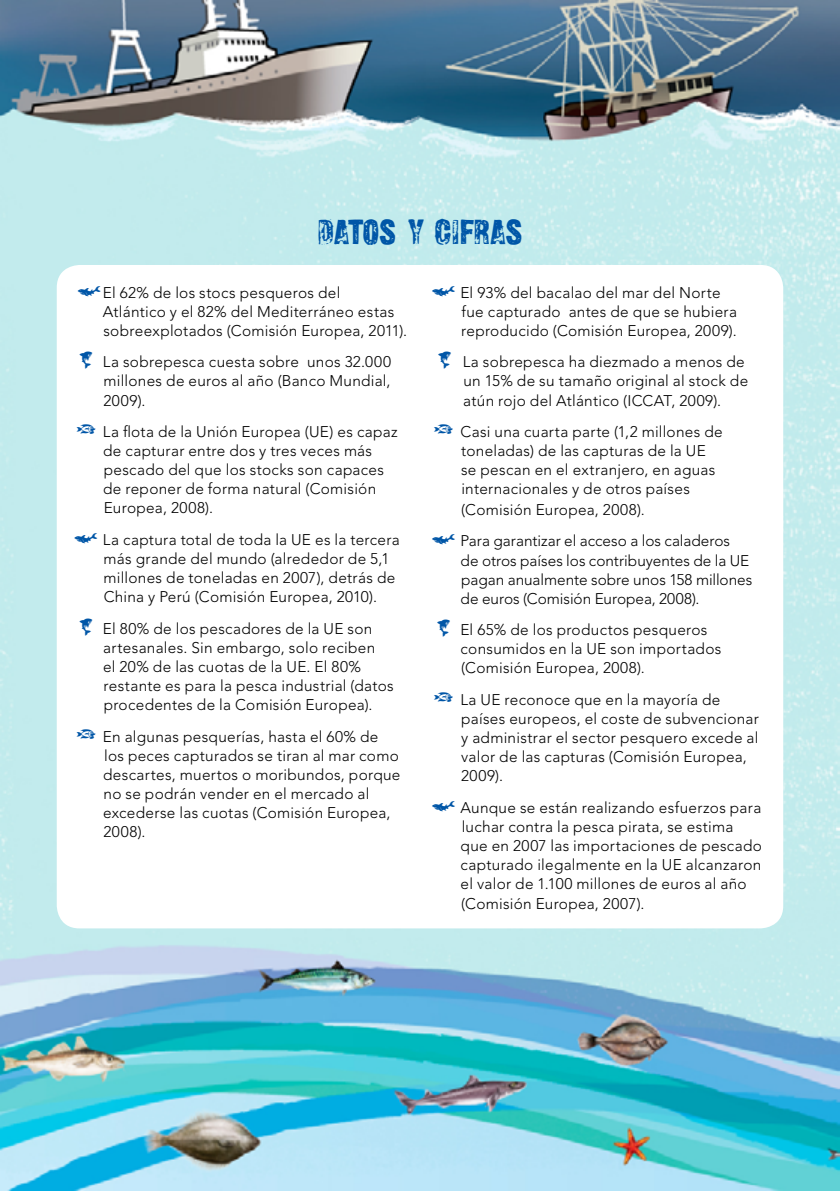
<style>
.page{position:relative;width:840px;height:1191px;background:#fff}
.page>*{position:absolute;margin:0;border:0;box-sizing:border-box;transform-origin:0 0}
.t1{font:36px "Raw Normal";color:#0056a7}
.t2{font:300 15.4px/19px "Avenir LT Std";letter-spacing:.02em;color:#000}
.t3{font:300 15.4px/19px "Avenir LT Std";color:#000}
.s1{font-family:"Mini Pics Lil Fishies";font-weight:400;font-size:18.4px;color:#0056a7}
</style>
<div class="page">
<img style="left:0;top:0;width:839px;height:1191px">
<div style="left:57px;top:265px;width:725px;height:663px;background:#fff;border-radius:23px"></div>
<h1 class="t1" style="left:317px;top:213px;width:207px">DATOS Y CIFRAS</h1>
<p class="t2" style="left:103px;top:283px;width:306px;text-indent:-25px"><span class="s1">h</span>El 62% de los stocs pesqueros del<br>Atlántico y el 82% del Mediterráneo estas sobreexplotados (Comisión Europea, 2011).</p>
<p class="t2" style="left:103px;top:353px;width:289px;text-align:justify;text-indent:-24px"><span class="s1">f</span> La sobrepesca cuesta sobre unos 32.000 millones de euros al año (Banco Mundial, 2009).</p>
<p class="t2" style="left:103px;top:422px;width:296px;text-indent:-27px"><span class="s1">-</span> La flota de la Unión Europea (UE) es capaz de capturar entre dos y tres veces más pescado del que los stocks son capaces de reponer de forma natural (Comisión Europea, 2008).</p>
<p class="t2" style="left:103px;top:530px;width:297px;text-indent:-29px"><span class="s1">h</span> La captura total de toda la UE es la tercera más grande del mundo (alrededor de 5,1 millones de toneladas en 2007), detrás de China y Perú (Comisión Europea, 2010).</p>
<p class="t2" style="left:103px;top:619px;width:292px;text-indent:-23px"><span class="s1">f</span> El 80% de los pescadores de la UE son artesanales. Sin embargo, solo reciben<br>el 20% de las cuotas de la UE. El 80% restante es para la pesca industrial (datos procedentes de la Comisión Europea).</p>
<p class="t2" style="left:103px;top:727px;width:299px;text-indent:-27px"><span class="s1">-</span> En algunas pesquerías, hasta el 60% de los peces capturados se tiran al mar como descartes, muertos o moribundos, porque no se podrán vender en el mercado al excederse las cuotas (Comisión Europea, 2008).</p>
<p class="t2" style="left:461px;top:283px;width:277px;text-indent:-29px"><span class="s1">h</span> El 93% del bacalao del mar del Norte fue capturado antes de que se hubiera reproducido (Comisión Europea, 2009).</p>
<p class="t2" style="left:463px;top:353px;width:286px;text-indent:-25px"><span class="s1">f</span> La sobrepesca ha diezmado a menos de un 15% de su tamaño original al stock de atún rojo del Atlántico (ICCAT, 2009).</p>
<p class="t2" style="left:461px;top:422px;width:263px;text-indent:-27px"><span class="s1">-</span> Casi una cuarta parte (1,2 millones de toneladas) de las capturas de la UE se pescan en el extranjero, en aguas internacionales y de otros países (Comisión Europea, 2008).</p>
<p class="t3" style="left:460px;top:532px;width:293px;text-indent:-28px"><span class="s1">h</span> Para garantizar el acceso a los caladeros<br>de otros países los contribuyentes de la UE pagan anualmente sobre unos 158 millones de euros (Comisión Europea, 2008).</p>
<p class="t2" style="left:460px;top:620px;width:262px;text-indent:-23px"><span class="s1">f</span> El 65% de los productos pesqueros consumidos en la UE son importados (Comisión Europea, 2008).</p>
<p class="t2" style="left:461px;top:690px;width:299px;text-indent:-27px"><span class="s1">-</span> La UE reconoce que en la mayoría de países europeos, el coste de subvencionar y administrar el sector pesquero excede al valor de las capturas (Comisión Europea, 2009).</p>
<p class="t2" style="left:460px;top:798px;width:303px;text-indent:-28px"><span class="s1">h</span> Aunque se están realizando esfuerzos para luchar contra la pesca pirata, se estima que en 2007 las importaciones de pescado capturado ilegalmente en la UE alcanzaron el valor de 1.100 millones de euros al año (Comisión Europea, 2007).</p>
</div>
